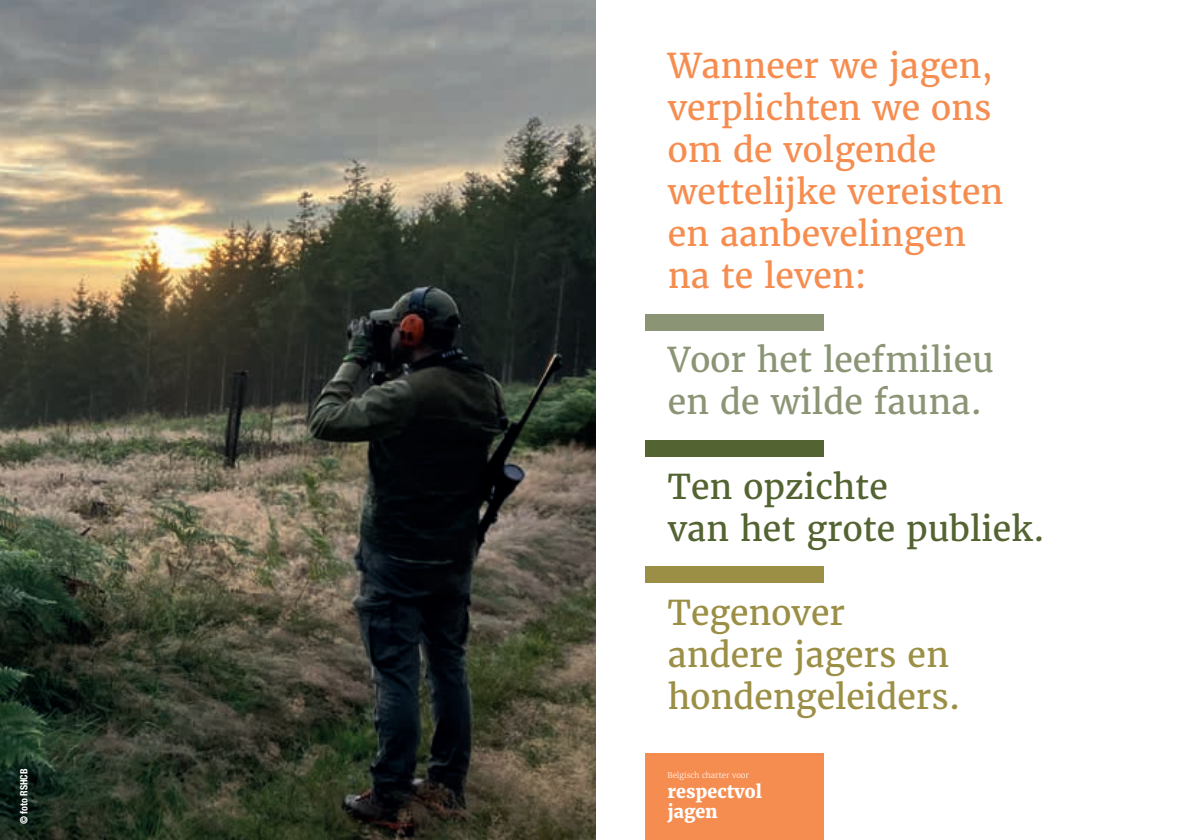
<style>
.page{position:relative;width:1191px;height:840px;background:#fff}
.page>*{position:absolute;margin:0;border:0;box-sizing:border-box;transform-origin:0 0}
.t1{font:34px/42px "Merriweather";color:#f68d50}
.t2{font:34px/42px "Merriweather";color:#9b8e45}
.t3{font:34px/42px "Merriweather";color:#8b9576}
.t4{font:34px/42px "Merriweather";color:#536331}
.t5{font:800 18px/20px "Merriweather";color:#fff}
.t6{font:700 condensed 10px "Helvetica Neue";color:#fff}
.t7{font:300 7.8px "Merriweather";color:#fff}
</style>
<div class="page">
<div style="left:645px;top:314px;width:178px;height:16px;background:#8b9576"></div>
<div style="left:645px;top:440px;width:178px;height:16px;background:#536331"></div>
<div style="left:645px;top:566px;width:178px;height:16px;background:#9b8e45"></div>
<div style="left:645px;top:753px;width:178px;height:86px;background:#f68d50"></div>
<img style="left:0;top:0;width:595px;height:839px">
<p class="t6" style="left:16px;top:823px;width:57px;rotate:-90deg">© foto RSHCB</p>
<p class="t1" style="left:668px;top:45px;width:337px">Wanneer we jagen, verplichten we ons om de volgende wettelijke vereisten en aanbevelingen na te leven:</p>
<p class="t3" style="left:668px;top:339px;width:327px">Voor het leefmilieu en de wilde fauna.</p>
<p class="t4" style="left:668px;top:465px;width:378px">Ten opzichte<br>van het grote publiek.</p>
<p class="t2" style="left:668px;top:591px;width:294px">Tegenover andere jagers en hondengeleiders.</p>
<p class="t7" style="left:667px;top:769px;width:83px">Belgisch charter voor</p>
<p class="t5" style="left:667px;top:780px;width:96px">respectvol jagen</p>
</div>
